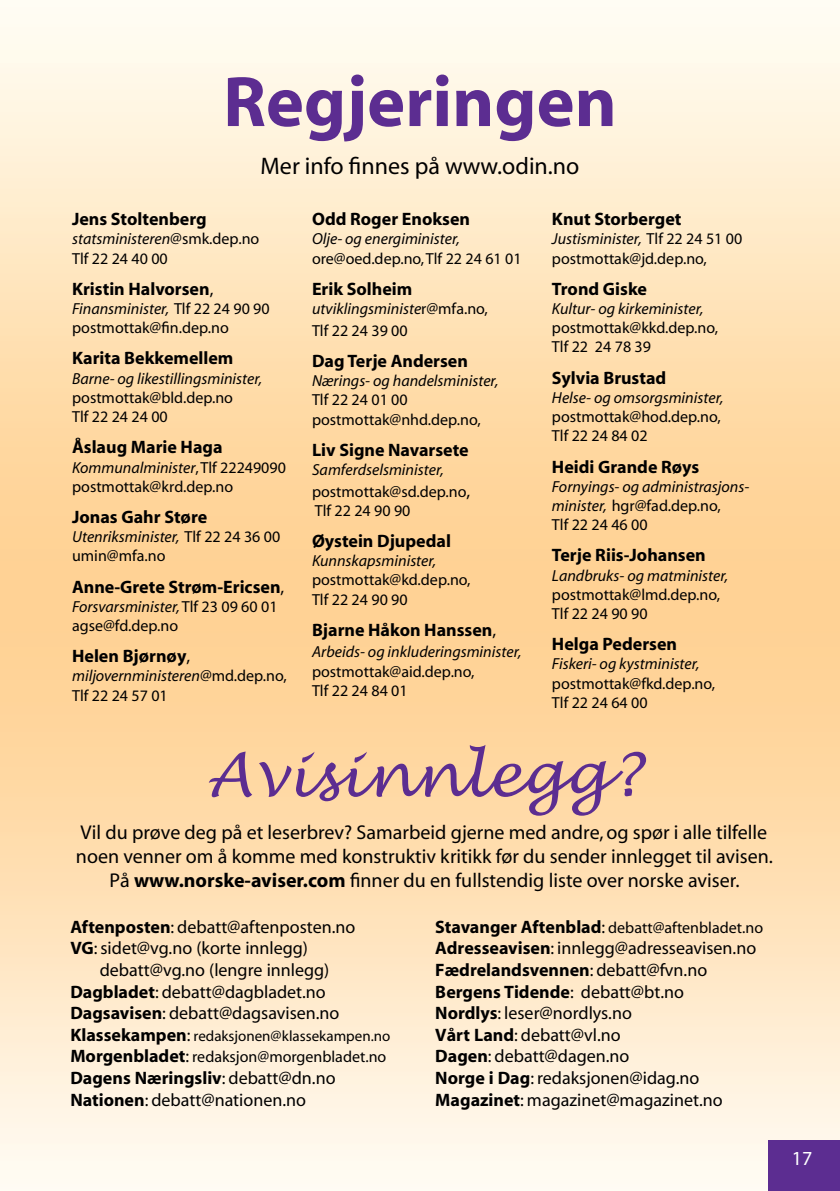
<style>
.page{position:relative;width:840px;height:1191px;background:#fff}
.page>*{position:absolute;margin:0;border:0;box-sizing:border-box;transform-origin:0 0}
.t1{font:700 72px "Myriad";color:#5c2d91}
.t2{font:italic 60px "Lucida Handwriting";color:#5c2d91}
.t3{font:24px "Myriad";color:#000}
.t4{font:20px/24px "Myriad";color:#000;text-align:center}
.t5{font:20px "Myriad";color:#fff}
.t6{font:18px/21.6px "Myriad";color:#000}
.t7{font:700 18px "Myriad";color:#000}
.t8{font:16px/19.2px "Myriad";color:#000}
.t9{font:italic 16px/19.2px "Myriad";color:#000}
.t10{font:15px "Myriad";color:#000}
.s1{font-style:italic}
.s2{font-weight:400}
.s3{font-style:normal}
.s4{font-style:normal;font-size:18px}
.s5{font-weight:700}
.s6{font-weight:700;font-size:18px}
.s7{font-size:18px}
</style>
<div class="page">
<div style="left:767px;top:1140px;width:72px;height:51px;background:#5c2d91"></div>
<h1 class="t1" style="left:223px;top:65px;width:395px">Regjeringen</h1>
<h3 class="t3" style="left:260px;top:154px;width:320px">Mer info finnes på www.odin.no</h3>
<p class="t7" style="left:72px;top:210px;width:136px">Jens Stoltenberg</p>
<p class="t8" style="left:72px;top:230px;width:189px"><span class="s1">statsministeren</span>@smk.dep.no<br>Tlf 22 24 40 00</p>
<p class="t7" style="left:72px;top:279px;width:143px">Kristin Halvorsen<span class="s2">,</span></p>
<p class="t8" style="left:72px;top:300px;width:199px"><span class="s1">Finansminister,</span> Tlf 22 24 90 90 postmottak@fin.dep.no</p>
<p class="t7" style="left:72px;top:349px;width:163px">Karita Bekkemellem</p>
<p class="t9" style="left:72px;top:369px;width:192px">Barne- og likestillingsminister,</p>
<p class="t8" style="left:72px;top:389px;width:162px">postmottak@bld.dep.no<br>Tlf 22 24 24 00</p>
<p class="t7" style="left:72px;top:438px;width:152px">Åslaug Marie Haga</p>
<p class="t8" style="left:72px;top:458px;width:215px"><span class="s1">Kommunalminister</span>, Tlf 22249090 postmottak@krd.dep.no</p>
<p class="t7" style="left:72px;top:507px;width:137px">Jonas Gahr Støre</p>
<p class="t8" style="left:72px;top:528px;width:210px"><span class="s1">Utenriksminister,</span> Tlf 22 24 36 00 umin@mfa.no</p>
<p class="t7" style="left:72px;top:577px;width:214px">Anne-Grete Strøm-Ericsen<span class="s2">,</span></p>
<p class="t8" style="left:72px;top:597px;width:207px"><span class="s1">Forsvarsminister,</span> Tlf 23 09 60 01 agse@fd.dep.no</p>
<p class="t7" style="left:72px;top:647px;width:119px">Helen Bjørnøy<span class="s2">,</span></p>
<p class="t8" style="left:72px;top:667px;width:216px"><span class="s1">miljovernministeren</span>@md.dep.no,<br>Tlf 22 24 57 01</p>
<p class="t7" style="left:312px;top:210px;width:159px">Odd Roger Enoksen</p>
<p class="t9" style="left:312px;top:230px;width:149px">Olje- og energiminister,</p>
<p class="t8" style="left:312px;top:249px;width:211px">ore@oed.dep.no, Tlf 22 24 61 01</p>
<p class="t7" style="left:312px;top:279px;width:102px">Erik Solheim</p>
<p class="t8" style="left:312px;top:299px;width:177px;line-height:21.6px"><span class="s1">utviklingsministe</span>r@mfa.no,<br>Tlf 22 24 39 00</p>
<p class="t7" style="left:312px;top:351px;width:157px">Dag Terje Andersen</p>
<p class="t9" style="left:312px;top:372px;width:188px">Nærings- og handelsminister,</p>
<p class="t8" style="left:312px;top:391px;width:170px">Tlf 22 24 01 00 postmottak@nhd.dep.no,</p>
<p class="t7" style="left:312px;top:440px;width:158px">Liv Signe Navarsete</p>
<p class="t9" style="left:312px;top:459px;width:160px;line-height:21.6px">Samferdselsminister, <span class="s3">postmottak@sd.dep.no</span><span class="s4">,</span></p>
<p class="t8" style="left:314px;top:501px;width:97px">Tlf 22 24 90 90</p>
<p class="t7" style="left:312px;top:531px;width:140px">Øystein Djupedal</p>
<p class="t9" style="left:312px;top:552px;width:126px">Kunnskapsminister,</p>
<p class="t8" style="left:312px;top:571px;width:160px">postmottak@kd.dep.no,<br>Tlf 22 24 90 90</p>
<p class="t7" style="left:312px;top:620px;width:185px">Bjarne Håkon Hanssen<span class="s2">,</span></p>
<p class="t9" style="left:312px;top:643px;width:211px">Arbeids- og inkluderingsminister,</p>
<p class="t8" style="left:312px;top:662px;width:164px">postmottak@aid.dep.no,<br>Tlf 22 24 84 01</p>
<p class="t7" style="left:551px;top:210px;width:131px">Knut Storberget</p>
<p class="t8" style="left:551px;top:230px;width:192px"><span class="s1">Justisminister,</span> Tlf 22 24 51 00 postmottak@jd.dep.no,</p>
<p class="t7" style="left:551px;top:279px;width:97px">Trond Giske</p>
<p class="t9" style="left:551px;top:300px;width:153px">Kultur- og kirkeminister,</p>
<p class="t8" style="left:551px;top:319px;width:167px">postmottak@kkd.dep.no,<br>Tlf 22 24 78 39</p>
<p class="t7" style="left:551px;top:368px;width:116px">Sylvia Brustad</p>
<p class="t9" style="left:551px;top:389px;width:173px">Helse- og omsorgsminister,</p>
<p class="t8" style="left:551px;top:408px;width:170px">postmottak@hod.dep.no,<br>Tlf 22 24 84 02</p>
<p class="t7" style="left:551px;top:457px;width:149px">Heidi Grande Røys</p>
<p class="t9" style="left:551px;top:477px;width:199px">Fornyings- og administrasjons&shy;minister, <span class="s3">hgr@fad.dep.no,<br>Tlf 22 24 46 00</span></p>
<p class="t7" style="left:551px;top:546px;width:155px">Terje Riis-Johansen</p>
<p class="t9" style="left:551px;top:566px;width:178px">Landbruks- og matminister,</p>
<p class="t8" style="left:551px;top:585px;width:169px">postmottak@lmd.dep.no,<br>Tlf 22 24 90 90</p>
<p class="t7" style="left:551px;top:635px;width:127px">Helga Pedersen</p>
<p class="t9" style="left:551px;top:655px;width:149px">Fiskeri- og kystminister,</p>
<p class="t8" style="left:551px;top:674px;width:165px">postmottak@fkd.dep.no,<br>Tlf 22 24 64 00</p>
<h2 class="t2" style="left:206px;top:738px;width:435px">Avisinnlegg?</h2>
<p class="t4" style="left:76px;top:821px;width:698px">Vil du prøve deg på et leserbrev? Samarbeid gjerne med andre, og spør i alle tilfelle noen venner om å komme med konstruktiv kritikk før du sender innlegget til avisen.<br>På <span class="s5">www.norske-aviser.com</span> finner du en fullstendig liste over norske aviser.</p>
<p class="t6" style="left:70px;top:916px;width:286px"><span class="s5">Aftenposten</span>: debatt@aftenposten.no<br><span class="s5">VG</span>: sidet@vg.no (korte innlegg)</p>
<p class="t6" style="left:70px;top:960px;width:270px;text-indent:29px">debatt@vg.no (lengre innlegg)<br><span class="s5">Dagbladet</span>: debatt@dagbladet.no<br><span class="s5">Dagsavisen</span>: debatt@dagsavisen.no</p>
<p class="t10" style="left:70px;top:1028px;width:321px"><span class="s6">Klassekampen</span><span class="s7">:</span> redaksjonen@klassekampen.no</p>
<p class="t8" style="left:70px;top:1048px;width:317px"><span class="s6">Morgenbladet</span><span class="s7">:</span> redaksjon@morgenbladet.no</p>
<p class="t6" style="left:70px;top:1068px;width:266px"><span class="s5">Dagens Næringsliv</span>: debatt@dn.no<br><span class="s5">Nationen</span>: debatt@nationen.no</p>
<p class="t8" style="left:435px;top:918px;width:329px"><span class="s6">Stavanger Aftenblad</span><span class="s7">:</span> debatt@aftenbladet.no</p>
<p class="t6" style="left:435px;top:938px;width:322px"><span class="s5">Adresseavisen</span>: innlegg@adresseavisen.no<br><span class="s5">Fædrelandsvennen</span>: debatt@fvn.no<br><span class="s5">Bergens Tidende</span>: debatt@bt.no<br><span class="s5">Nordlys</span>: leser@nordlys.no<br><span class="s5">Vårt Land</span>: debatt@vl.no<br><span class="s5">Dagen</span>: debatt@dagen.no<br><span class="s5">Norge i Dag</span>: redaksjonen@idag.no<br><span class="s5">Magazinet</span>: magazinet@magazinet.no</p>
<p class="t5" style="left:791px;top:1148px;width:22px">17</p>
</div>
